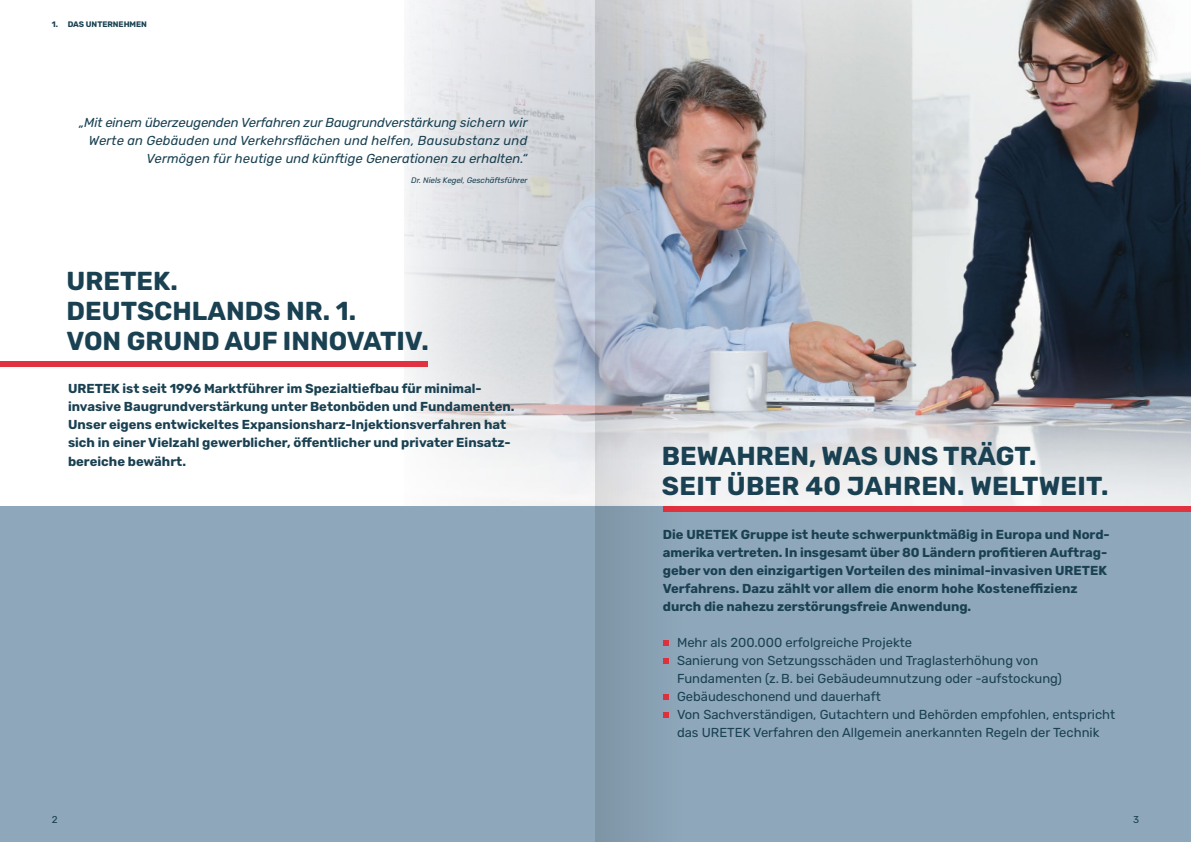
<style>
.page{position:relative;width:1191px;height:842px;background:#fff}
.page>*{position:absolute;margin:0;border:0;box-sizing:border-box;transform-origin:0 0}
.t1{font:700 26px/30px "Rubik";color:#1a4152}
.t2{font:700 13px/18px "Rubik";color:#1a4152}
.t3{font:13px/18px "Rubik";color:#1a4152}
.t4{font:italic 13px/18px "Rubik";color:#1a4152;text-align:right}
.t5{font:10px "Rubik";color:#1a4152}
.t6{font:italic 8px "Rubik";letter-spacing:-.005em;color:#1a4152}
.t7{font:700 8px "Rubik";letter-spacing:-.005em;color:#1a4152}
</style>
<div class="page">
<img style="left:404px;top:0;width:787px;height:506px">
<div style="left:0;top:506px;width:1191px;height:336px;background:#8ea7ba"></div>
<div style="left:0;top:361px;width:427px;height:6px;background:#e1323f"></div>
<div style="left:663px;top:506px;width:528px;height:6px;background:#e1323f"></div>
<svg style="left:595px;top:0;width:85px;height:842px"></svg>
<p class="t7" style="left:52px;top:20px;width:97px">1. DAS UNTERNEHMEN</p>
<p class="t4" style="left:79px;top:114px;width:450px">„Mit einem überzeugenden Verfahren zur Baugrundverstärkung sichern wir<br>Werte an Gebäuden und Verkehrsflächen und helfen, Bausubstanz und<br>Vermögen für heutige und künftige Generationen zu erhalten.“</p>
<p class="t6" style="left:411px;top:176px;width:118px">Dr. Niels Kegel, Geschäftsführer</p>
<h1 class="t1" style="left:67px;top:267px;width:363px">URETEK.<br>DEUTSCHLANDS NR. 1.<br>VON GRUND AUF INNOVATIV.</h1>
<p class="t2" style="left:68px;top:380px;width:448px">URETEK ist seit 1996 Marktführer im Spezialtiefbau für minimal&shy;invasive Baugrundverstärkung unter Betonböden und Fundamenten.<br>Unser eigens entwickeltes Expansionsharz-Injektionsverfahren hat sich in einer Vielzahl gewerblicher, öffentlicher und privater Einsatz&shy;bereiche bewährt.</p>
<h1 class="t1" style="left:662px;top:442px;width:448px">BEWAHREN, WAS UNS TRÄGT.<br>SEIT ÜBER 40 JAHREN. WELTWEIT.</h1>
<p class="t2" style="left:663px;top:526px;width:448px">Die URETEK Gruppe ist heute schwerpunktmäßig in Europa und Nord&shy;amerika vertreten. In insgesamt über 80 Ländern profitieren Auftrag&shy;geber von den einzigartigen Vorteilen des minimal-invasiven URETEK Verfahrens. Dazu zählt vor allem die enorm hohe Kosteneffizienz durch die nahezu zerstörungsfreie Anwendung.</p>
<p class="t3" style="left:677px;top:634px;width:440px">Mehr als 200.000 erfolgreiche Projekte<br>Sanierung von Setzungsschäden und Traglasterhöhung von Fundamenten (z. B. bei Gebäudeumnutzung oder -aufstockung)<br>Gebäudeschonend und dauerhaft<br>Von Sachverständigen, Gutachtern und Behörden empfohlen, entspricht das URETEK Verfahren den Allgemein anerkannten Regeln der Technik</p>
<p class="t5" style="left:52px;top:814px;width:7px">2</p>
<p class="t5" style="left:1133px;top:814px;width:8px">3</p>
</div>
